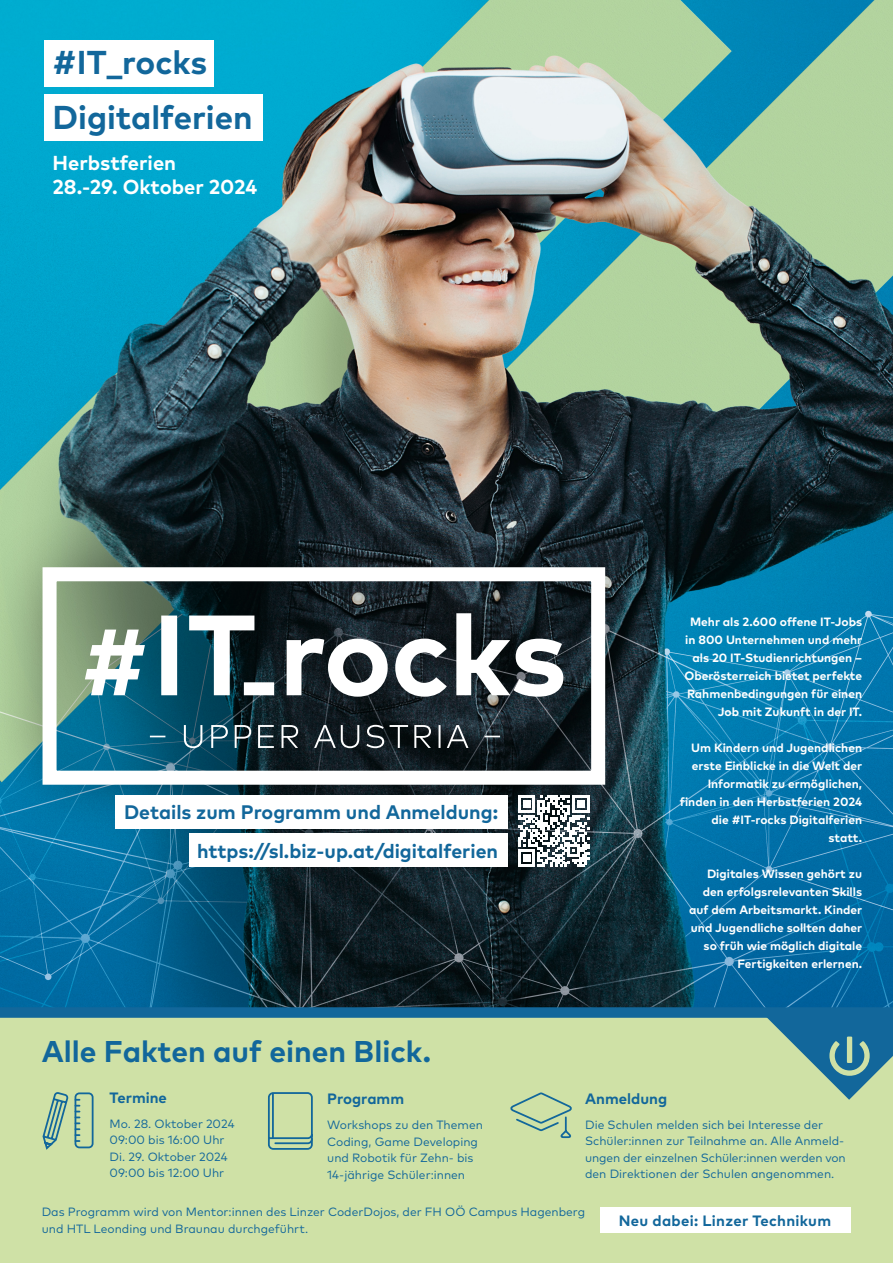
<style>
.page{position:relative;width:893px;height:1263px;background:#cfe1a6}
.page>*{position:absolute;margin:0;border:0;box-sizing:border-box;transform-origin:0 0}
.t1{font:700 33px/55.1px "Mark OT";color:#12679b}
.t2{font:700 30px "Mark OT";color:#12679b}
.t3{font:700 20.25px/24.3px "Mark OT";color:#fff}
.t4{font:700 19.65px/39.2px "Mark OT";color:#12679b;text-align:right}
.t5{font:700 15px "Mark OT";color:#12679b}
.t6{font:700 15px "Mark OT";letter-spacing:.02em;color:#12679b}
.t7{font:700 12px/18px "Mark OT";color:#fff;text-align:right}
.t8{font:12px/16.5px "Mark OT";color:#12679b}
</style>
<div class="page">
<img style="left:0;top:0;width:893px;height:1007px">
<div style="left:0;top:506px;width:667px;height:340px;background:#000;opacity:.5"></div>
<svg style="left:58px;top:582px;width:532px;height:188px;background:#1d3b41"></svg>
<div style="left:43px;top:567px;width:562px;height:218px;border:14px solid #fff"></div>
<svg style="left:85px;top:613px;width:478px;height:84px;background:#6b7a7e"></svg>
<svg style="left:150px;top:725px;width:350px;height:23px;background:#364d56"></svg>
<div style="left:44px;top:41px;width:170px;height:46px;background:#fff"></div>
<div style="left:44px;top:94px;width:219px;height:47px;background:#fff"></div>
<svg style="left:510px;top:1092px;width:62px;height:47px"></svg>
<svg style="left:268px;top:1092px;width:45px;height:58px"></svg>
<hr style="left:272px;top:1093px;width:2px;height:45px;background:#12679b">
<div style="left:75px;top:1092px;width:19px;height:56px;border:2px solid #12679b;border-radius:4px"></div>
<svg style="left:75px;top:1099px;width:5px;height:43px"></svg>
<svg style="left:42px;top:1092px;width:27px;height:58px"></svg>
<div style="left:600px;top:1207px;width:250px;height:26px;background:#fff"></div>
<div style="left:116px;top:795px;width:392px;height:33px;background:#fff"></div>
<div style="left:190px;top:834px;width:318px;height:33px;background:#fff"></div>
<svg style="left:518px;top:795px;width:71px;height:72px;background:#a2a9ac"></svg>
<svg style="left:767px;top:1018px;width:126px;height:82px"></svg>
<div style="left:0;top:1007px;width:893px;height:11px;background:#12679b"></div>
<h1 class="t1" style="left:53px;top:34px;width:202px">#IT_rocks<br>Digitalferien</h1>
<h3 class="t3" style="left:53px;top:150px;width:206px">Herbstferien<br>28.-29. Oktober 2024</h3>
<h3 class="t4" style="left:124px;top:792px;width:376px">Details zum Programm und Anmeldung: https://sl.biz-up.at/digitalferien</h3>
<h2 class="t2" style="left:42px;top:1031px;width:391px">Alle Fakten auf einen Blick.</h2>
<p class="t5" style="left:109px;top:1088px;width:59px">Termine</p>
<p class="t8" style="left:109px;top:1115px;width:127px">Mo. 28. Oktober 2024<br>09:00 bis 16:00 Uhr<br>Di. 29. Oktober 2024<br>09:00 bis 12:00 Uhr</p>
<p class="t5" style="left:327px;top:1089px;width:78px">Programm</p>
<p class="t8" style="left:327px;top:1116px;width:157px">Workshops zu den Themen<br>Coding, Game Developing und Robotik für Zehn- bis<br>14-jährige Schüler:innen</p>
<p class="t7" style="left:684px;top:612px;width:179px">Mehr als 2.600 offene IT-Jobs in 800 Unternehmen und mehr als 20 IT-Studienrichtungen –<br>Oberösterreich bietet perfekte<br>Rahmenbedingungen für einen<br>Job mit Zukunft in der IT.</p>
<p class="t7" style="left:680px;top:738px;width:184px">Um Kindern und Jugendlichen erste Einblicke in die Welt der<br>Informatik zu ermöglichen, finden in den Herbstferien 2024 die #IT-rocks Digitalferien statt.</p>
<p class="t7" style="left:689px;top:864px;width:175px">Digitales Wissen gehört zu den erfolgsrelevanten Skills auf dem Arbeitsmarkt. Kinder und Jugendliche sollten daher so früh wie möglich digitale<br>Fertigkeiten erlernen.</p>
<p class="t5" style="left:585px;top:1089px;width:84px">Anmeldung</p>
<p class="t8" style="left:585px;top:1116px;width:262px">Die Schulen melden sich bei Interesse der Schüler:innen zur Teilnahme an. Alle Anmeld&shy;ungen der einzelnen Schüler:innen werden von den Direktionen der Schulen angenommen.</p>
<p class="t8" style="left:42px;top:1204px;width:545px">Das Programm wird von Mentor:innen des Linzer CoderDojos, der FH OÖ Campus Hagenberg und HTL Leonding und Braunau durchgeführt.</p>
<p class="t6" style="left:619px;top:1211px;width:214px">Neu dabei: Linzer Technikum</p>
</div>
